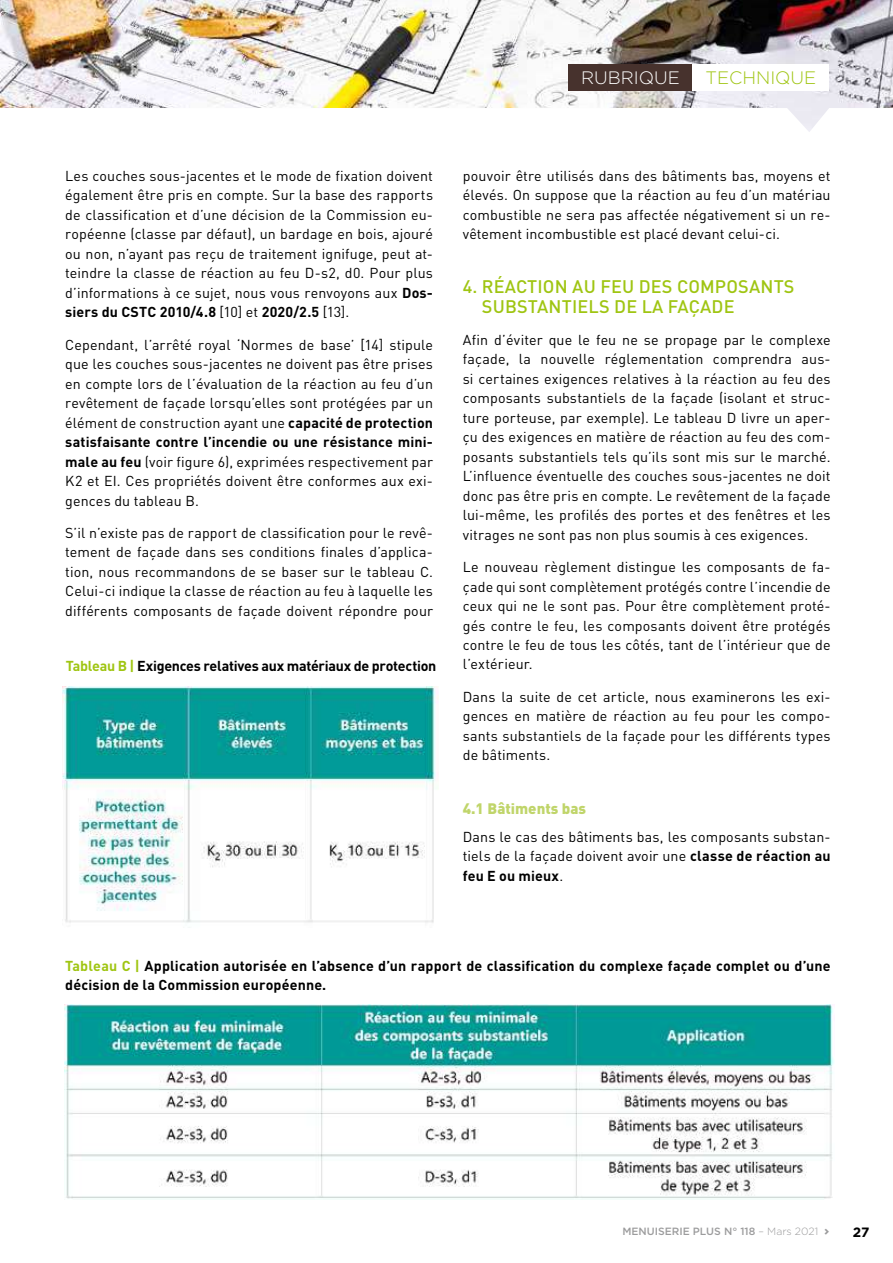
<style>
.page{position:relative;width:893px;height:1263px;background:#fff}
.page>*{position:absolute;margin:0;border:0;box-sizing:border-box;transform-origin:0 0}
.t1{font:500 18px/19.5px "DIN Pro";letter-spacing:.01em;color:#9fc512}
.t2{font:300 18px "Gotham";color:#9fc512}
.t3{font:300 18px "Gotham";color:#fff}
.t4{font:900 15px "DIN Pro";color:#c0d56a}
.t5{font:14.25px/19.5px "DIN Pro";letter-spacing:.01em;color:#000;text-align:justify}
.t6{font:700 14.25px/19.5px "DIN Pro";letter-spacing:.01em;color:#000}
.t7{font:700 14.25px "DIN Pro";letter-spacing:-.02em;color:#000}
.t8{font:700 13.5px "Gotham";color:#000}
.t9{font:500 10.5px "Gotham";color:#9c9c9d}
.s1{font-weight:700}
.s2{color:#9fc512}
.s3{font-weight:300}
.s4{font-family:"COCOGOOSE";font-weight:400}
</style>
<div class="page">
<img style="left:0;top:0;width:893px;height:132px">
<div style="left:568px;top:64px;width:125px;height:27px;background:#47322d"></div>
<div style="left:693px;top:64px;width:136px;height:27px;background:#fff"></div>
<img style="left:62px;top:686px;width:376px;height:237px">
<img style="left:64px;top:1005px;width:770px;height:194px">
<p class="t3" style="left:581px;top:67px;width:100px">RUBRIQUE</p>
<p class="t2" style="left:705px;top:67px;width:112px">TECHNIQUE</p>
<p class="t5" style="left:65px;top:165px;width:369px">Les couches sous-jacentes et le mode de fixation doivent également être pris en compte. Sur la base des rapports de classification et d’une décision de la Commission eu&shy;ropéenne (classe par défaut), un bardage en bois, ajouré ou non, n’ayant pas reçu de traitement ignifuge, peut at&shy;teindre la classe de réaction au feu D-s2, d0. Pour plus d’informations à ce sujet, nous vous renvoyons aux <span class="s1">Dos&shy;siers du CSTC 2010/4.8</span> [10] et <span class="s1">2020/2.5</span> [13].</p>
<p class="t5" style="left:65px;top:333px;width:369px">Cependant, l’arrêté royal ‘Normes de base’ [14] stipule que les couches sous-jacentes ne doivent pas être prises en compte lors de l’évaluation de la réaction au feu d’un revêtement de façade lorsqu’elles sont protégées par un élément de construction ayant une <span class="s1">capacité de protection satisfaisante contre l’incendie ou une résistance mini&shy;male au feu</span> (voir figure 6), exprimées respectivement par K2 et EI. Ces propriétés doivent être conformes aux exi&shy;gences du tableau B.</p>
<p class="t5" style="left:65px;top:522px;width:369px">S’il n’existe pas de rapport de classification pour le revê&shy;tement de façade dans ses conditions finales d’applica&shy;tion, nous recommandons de se baser sur le tableau C.<br>Celui-ci indique la classe de réaction au feu à laquelle les différents composants de façade doivent répondre pour</p>
<p class="t7" style="left:66px;top:654px;width:372px"><span class="s2">Tableau B |</span> Exigences relatives aux matériaux de protection</p>
<p class="t5" style="left:463px;top:165px;width:369px">pouvoir être utilisés dans des bâtiments bas, moyens et élevés. On suppose que la réaction au feu d’un matériau combustible ne sera pas affectée négativement si un re&shy;vêtement incombustible est placé devant celui-ci.</p>
<p class="t1" style="left:482px;top:275px;width:314px;text-indent:-19px">4. RÉACTION AU FEU DES COMPOSANTS<br>SUBSTANTIELS DE LA FAÇADE</p>
<p class="t5" style="left:463px;top:328px;width:369px">Afin d’éviter que le feu ne se propage par le complexe façade, la nouvelle réglementation comprendra aus&shy;si certaines exigences relatives à la réaction au feu des composants substantiels de la façade (isolant et struc&shy;ture porteuse, par exemple). Le tableau D livre un aper&shy;çu des exigences en matière de réaction au feu des com&shy;posants substantiels tels qu’ils sont mis sur le marché.<br>L’influence éventuelle des couches sous-jacentes ne doit donc pas être pris en compte. Le revêtement de la façade lui-même, les profilés des portes et des fenêtres et les vitrages ne sont pas non plus soumis à ces exigences.</p>
<p class="t5" style="left:463px;top:556px;width:369px">Le nouveau règlement distingue les composants de fa&shy;çade qui sont complètement protégés contre l’incendie de ceux qui ne le sont pas. Pour être complètement proté&shy;gés contre le feu, les composants doivent être protégés contre le feu de tous les côtés, tant de l’intérieur que de l’extérieur.</p>
<p class="t5" style="left:463px;top:685px;width:369px">Dans la suite de cet article, nous examinerons les exi&shy;gences en matière de réaction au feu pour les compo&shy;sants substantiels de la façade pour les différents types de bâtiments.</p>
<p class="t4" style="left:463px;top:795px;width:125px">4.1 Bâtiments bas</p>
<p class="t5" style="left:463px;top:825px;width:369px">Dans le cas des bâtiments bas, les composants substan&shy;tiels de la façade doivent avoir une <span class="s1">classe de réaction au feu E ou mieux</span>.</p>
<p class="t6" style="left:65px;top:954px;width:767px"><span class="s2">Tableau C |</span> Application autorisée en l’absence d’un rapport de classification du complexe façade complet ou d’une décision de la Commission européenne.</p>
<p class="t9" style="left:622px;top:1225px;width:208px">MENUISERIE PLUS N° 118 <span class="s3">– Mars 2021</span> <span class="s4">&gt;</span></p>
<p class="t8" style="left:853px;top:1223px;width:18px">27</p>
</div>
